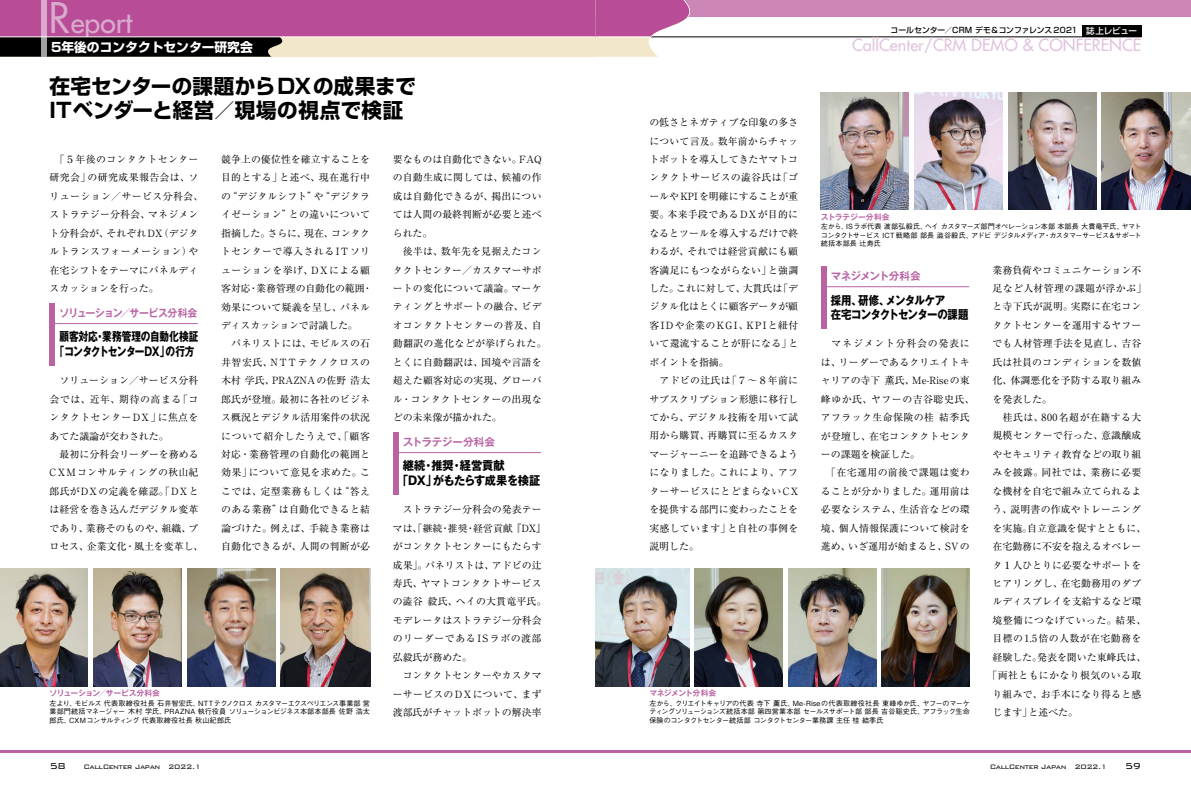
<style>
.page{position:relative;width:1191px;height:794px;background:#fff}
.page>*{position:absolute;margin:0;border:0;box-sizing:border-box;transform-origin:0 0}
.t1{font:28.3px "Futura";color:#d9aacd}
.t2{font:700 20.6px/24.1px "Shin Go Pro";letter-spacing:.01em;color:#000}
.t3{font:16.3px "Futura";color:#e1c4de}
.t4{font:700 12.8px "Shin Go Pro";color:#fff}
.t5{font:700 12px/14.9px "Gothic MB101 Pro";letter-spacing:-.03em;color:#000;text-align:center;scale:.8 1}
.t6{font:700 12px/14.9px "Gothic MB101 Pro";letter-spacing:-.06em;color:#000;scale:.86 1}
.t7{font:700 12px/14.9px "Gothic MB101 Pro";letter-spacing:-.03em;color:#000;scale:.93 1}
.t8{font:300 11.3px "Bank Gothic BT";color:#000}
.t9{font:700 10.6px "Gothic MB101 Pro De";letter-spacing:-.05em;color:#b963a3;scale:.93 1}
.t10{font:700 10.6px "Gothic MB101 Pro De";letter-spacing:-.02em;color:#b963a3}
.t11{font:700 10.6px "Gothic MB101 Pro De";letter-spacing:-.08em;color:#b963a3}
.t12{font:9.9px/18.4px "Ryumin Pro";letter-spacing:.015em;color:#000}
.t13{font:9.9px "Ryumin Pro";letter-spacing:.035em;color:#000}
.t14{font:9.9px "Ryumin Pro";letter-spacing:.045em;color:#000}
.t15{font:9.9px "Ryumin Pro";letter-spacing:.04em;color:#000}
.t16{font:9.9px "Ryumin Pro";letter-spacing:.05em;color:#000}
.t17{font:300 8.5px "Bank Gothic BT";letter-spacing:-.05em;color:#000}
.t18{font:500 7.8px "Shin Go Pro";letter-spacing:.01em;color:#000}
.t19{font:700 7.8px "Gothic MB101 Pro De";letter-spacing:-.035em;color:#b963a3}
.t20{font:700 7.8px "Gothic MB101 Pro De";letter-spacing:-.01em;color:#b963a3}
.t21{font:700 7.8px "Gothic MB101 Pro De";letter-spacing:-.065em;color:#b963a3}
.t22{font:500 7.1px/8.5px "Gothic BBB Pro";letter-spacing:-.035em;color:#000;text-align:justify}
.s1{font-size:41.1px}
.s2{font-size:8.5px;color:#fff}
</style>
<div class="page">
<hr style="left:0;top:750px;width:595px;height:2px;background:#b963a3">
<hr style="left:595px;top:750px;width:596px;height:2px;background:#b963a3">
<div style="left:0;top:0;width:595px;height:57px;background:#b84c97"></div>
<div style="left:0;top:37px;width:595px;height:20px;background:#f3e7c9"></div>
<svg style="left:0;top:37px;width:291px;height:20px;background:#151412"></svg>
<div style="left:41px;top:0;width:6px;height:37px;background:#d9aacd"></div>
<div style="left:41px;top:37px;width:6px;height:20px;background:#9fa0a0"></div>
<hr style="left:0;top:36px;width:595px;height:1px;background:#fff">
<hr style="left:595px;top:37px;width:546px;height:1px;background:#000">
<div style="left:595px;top:0;width:596px;height:17px;background:#cb86b7"></div>
<svg style="left:595px;top:0;width:133px;height:57px"></svg>
<hr style="left:595px;top:36px;width:56px;height:1px;background:#fff">
<div style="left:1081px;top:26px;width:60px;height:11px;background:#000"></div>
<hr style="left:398px;top:452px;width:143px;height:1px;background:#b963a3">
<div style="left:393px;top:432px;width:5px;height:63px;background:#b963a3"></div>
<hr style="left:55px;top:323px;width:143px;height:1px;background:#b963a3">
<div style="left:50px;top:303px;width:5px;height:63px;background:#b963a3"></div>
<hr style="left:826px;top:286px;width:143px;height:1px;background:#b963a3">
<div style="left:821px;top:266px;width:5px;height:63px;background:#b963a3"></div>
<img style="left:821px;top:92px;width:88px;height:118px">
<img style="left:914px;top:92px;width:88px;height:118px">
<img style="left:281px;top:568px;width:89px;height:118px">
<img style="left:595px;top:568px;width:94px;height:118px">
<img style="left:187px;top:568px;width:88px;height:118px">
<img style="left:694px;top:568px;width:88px;height:118px">
<img style="left:0;top:568px;width:88px;height:118px">
<img style="left:788px;top:568px;width:88px;height:118px">
<img style="left:94px;top:568px;width:87px;height:118px">
<img style="left:882px;top:568px;width:87px;height:118px">
<img style="left:1101px;top:92px;width:90px;height:118px">
<img style="left:1008px;top:92px;width:88px;height:118px">
<h1 class="t1" style="left:48px;top:4px;width:85px"><span class="s1">R</span>eport</h1>
<p class="t4" style="left:51px;top:37px;width:203px">5年後のコンタクトセンター研究会</p>
<h2 class="t2" style="left:50px;top:72px;width:368px">在宅センターの課題からDXの成果まで<br>ITベンダーと経営／現場の視点で検証</h2>
<p class="t12" style="left:50px;top:149px;width:155px">　「５年後のコンタクトセンター研究会」の研究成果報告会は、ソリューション／サービス分科会、ストラテジー分科会、マネジメント分科会が、それぞれDX（デジタルトランスフォーメーション）や在宅シフトをテーマにパネルディスカッションを行った。</p>
<p class="t9" style="left:60px;top:304px;width:150px">ソリューション／サービス分科会</p>
<p class="t5" style="left:55px;top:328px;width:181px">顧客対応・業務管理の自動化検証「コンタクトセンターDX」の行方</p>
<p class="t12" style="left:50px;top:371px;width:155px">　ソリューション／サービス分科会では、近年、期待の高まる「コンタクトセンターDX」に焦点をあてた議論が交わされた。<br>　最初に分科会リーダーを務める<br>CXMコンサルティングの秋山紀郎氏がDXの定義を確認。「DXとは経営を巻き込んだデジタル変革であり、業務そのものや、組織、プロセス、企業文化・風土を変革し、</p>
<p class="t12" style="left:221px;top:149px;width:153px">競争上の優位性を確立することを目的とする」と述べ、現在進行中の“デジタルシフト”や“デジタライゼーション”との違いについて指摘した。さらに、現在、コンタクトセンターで導入されるITソリューションを挙げ、DXによる顧客対応・業務管理の自動化の範囲・効果について疑義を呈し、パネルディスカッションで討議した。<br>　パネリストには、モビルスの石井智宏氏、NTTテクノクロスの木村 学氏、PRAZNAの佐野 浩太郎氏が登壇。最初に各社のビジネス概況とデジタル活用案件の状況について紹介したうえで、「顧客対応・業務管理の自動化の範囲と効果」について意見を求めた。ここでは、定型業務もしくは“答えのある業務”は自動化できると結論づけた。例えば、手続き業務は自動化できるが、人間の判断が必</p>
<p class="t19" style="left:50px;top:686px;width:112px">ソリューション／サービス分科会</p>
<p class="t22" style="left:50px;top:698px;width:322px">左より、モビルス 代表取締役社長 石井智宏氏、NTTテクノクロス カスタマーエクスペリエンス事業部 営業部門統括マネージャー 木村 学氏、PRAZNA 執行役員 ソリューションビジネス本部本部長 佐野 浩太郎氏、CXMコンサルティング 代表取締役社長 秋山紀郎氏</p>
<p class="t12" style="left:393px;top:149px;width:155px">要なものは自動化できない。FAQの自動生成に関しては、候補の作成は自動化できるが、掲出については人間の最終判断が必要と述べられた。<br>　後半は、数年先を見据えたコンタクトセンター／カスタマーサポートの変化について議論。マーケティングとサポートの融合、ビデオコンタクトセンターの普及、自動翻訳の進化などが挙げられた。とくに自動翻訳は、国境や言語を超えた顧客対応の実現、グローバル・コンタクトセンターの出現などの未来像が描かれた。</p>
<p class="t10" style="left:403px;top:433px;width:94px">ストラテジー分科会</p>
<p class="t7" style="left:397px;top:457px;width:156px;text-indent:6px">継続・推奨・経営貢献<br>「DX」がもたらす成果を検証</p>
<p class="t12" style="left:393px;top:500px;width:155px">　ストラテジー分科会の発表テーマは、「継続・推奨・経営貢献 『DX』がコンタクトセンターにもたらす成果」。パネリストは、アドビの辻寿氏、ヤマトコンタクトサービスの澁谷 毅氏、ヘイの大貫竜平氏。モデレータはストラテジー分科会のリーダーであるISラボの渡部弘毅氏が務めた。<br>　コンタクトセンターやカスタマーサービスのDXについて、まず渡部氏がチャットボットの解決率</p>
<p class="t18" style="left:890px;top:24px;width:248px">コールセンター／CRM デモ＆コンファレンス 2021 <span class="s2">誌上レビュー</span></p>
<h3 class="t3" style="left:852px;top:35px;width:291px">CallCenter/CRM DEMO &amp; CONFERENCE</h3>
<p class="t12" style="left:649px;top:113px;width:150px">の低さとネガティブな印象の多さについて言及。数年前からチャットボットを導入してきたヤマトコンタクトサービスの澁谷氏は「ゴールやKPIを明確にすることが重要。本来手段であるDXが目的になるとツールを導入するだけで終わるが、それでは経営貢献にも顧客満足にもつながらない」と強調した。これに対して、大貫氏は「デジタル化はとくに顧客データが顧客IDや企業のKGI、KPIと紐付いて還流することが肝になる」とポイントを指摘。<br>　アドビの辻氏は「７〜８年前にサブスクリプション形態に移行してから、デジタル技術を用いて試用から購買、再購買に至るカスタマージャーニーを追跡できるようになりました。これにより、アフターサービスにとどまらないCXを提供する部門に変わったことを実感しています」と自社の事例を説明した。</p>
<p class="t20" style="left:821px;top:210px;width:70px">ストラテジー分科会</p>
<p class="t22" style="left:821px;top:222px;width:322px">左から、ISラボ代表 渡部弘毅氏、ヘイ カスタマーズ部門オペレーション本部 本部長 大貫竜平氏、ヤマトコンタクトサービス ICT 戦略部 部長 澁谷毅氏、アドビ デジタルメディア・カスタマーサービス＆サポート統括本部長 辻寿氏</p>
<p class="t12" style="left:992px;top:260px;width:150px">業務負荷やコミュニケーション不</p>
<p class="t13" style="left:992px;top:280px;width:155px">足など人材管理の課題が浮かぶ」</p>
<p class="t12" style="left:992px;top:297px;width:150px">と寺下氏が説明。実際に在宅コン</p>
<p class="t12" style="left:992px;top:315px;width:150px">タクトセンターを運用するヤフー</p>
<p class="t12" style="left:992px;top:334px;width:150px">でも人材管理手法を見直し、吉谷</p>
<p class="t12" style="left:992px;top:352px;width:150px">氏は社員のコンディションを数値</p>
<p class="t12" style="left:992px;top:370px;width:150px">化、体調悪化を予防する取り組み</p>
<p class="t12" style="left:992px;top:389px;width:61px">を発表した。</p>
<p class="t14" style="left:992px;top:409px;width:150px">　桂氏は、800名超が在籍する大</p>
<p class="t12" style="left:992px;top:426px;width:150px">規模センターで行った、意識醸成</p>
<p class="t12" style="left:992px;top:444px;width:150px">やセキュリティ教育などの取り組</p>
<p class="t12" style="left:992px;top:463px;width:150px">みを披露。同社では、業務に必要</p>
<p class="t12" style="left:992px;top:481px;width:150px">な機材を自宅で組み立てられるよ</p>
<p class="t12" style="left:992px;top:499px;width:150px">う、説明書の作成やトレーニング</p>
<p class="t12" style="left:992px;top:518px;width:155px">を実施。自立意識を促すとともに、</p>
<p class="t12" style="left:992px;top:536px;width:150px">在宅勤務に不安を抱えるオペレー</p>
<p class="t12" style="left:992px;top:555px;width:150px">タ１人ひとりに必要なサポートを</p>
<p class="t12" style="left:992px;top:573px;width:150px">ヒアリングし、在宅勤務用のダブ</p>
<p class="t12" style="left:992px;top:592px;width:150px">ルディスプレイを支給するなど環</p>
<p class="t16" style="left:992px;top:612px;width:155px">境整備につなげていった。結果、</p>
<p class="t15" style="left:992px;top:631px;width:150px">目標の1.5倍の人数が在宅勤務を</p>
<p class="t12" style="left:992px;top:647px;width:155px">経験した。発表を聞いた東峰氏は、</p>
<p class="t13" style="left:987px;top:667px;width:155px">「両社ともにかなり根気のいる取</p>
<p class="t12" style="left:992px;top:684px;width:150px">り組みで、お手本になり得ると感</p>
<p class="t12" style="left:992px;top:702px;width:87px">じます」と述べた。</p>
<p class="t11" style="left:831px;top:267px;width:91px">マネジメント分科会</p>
<p class="t6" style="left:831px;top:291px;width:162px">採用、研修、メンタルケア<br>在宅コンタクトセンターの課題</p>
<p class="t12" style="left:821px;top:334px;width:155px">　マネジメント分科会の発表には、リーダーであるクリエイトキャリアの寺下 薫氏、Me-Riseの東峰ゆか氏、ヤフーの吉谷聡史氏、アフラック生命保険の桂 結季氏が登壇し、在宅コンタクトセンターの課題を検証した。<br>　「在宅運用の前後で課題は変わることが分かりました。運用前は必要なシステム、生活音などの環境、個人情報保護について検討を進め、いざ運用が始まると、SVの</p>
<p class="t21" style="left:649px;top:686px;width:68px">マネジメント分科会</p>
<p class="t22" style="left:649px;top:698px;width:322px">左から、クリエイトキャリアの代表 寺下 薫氏、Me-Riseの代表取締役社長 東峰ゆか氏、ヤフーのマーケティングソリューションズ統括本部 第四営業本部 セールスサポート部 部長 吉谷聡史氏、アフラック生命保険のコンタクトセンター統括部 コンタクトセンター業務課 主任 桂 結季氏</p>
<p class="t8" style="left:50px;top:759px;width:18px">58</p>
<p class="t17" style="left:84px;top:762px;width:119px">CallCenter Japan 2022.1</p>
<p class="t17" style="left:989px;top:762px;width:119px">CallCenter Japan 2022.1</p>
<p class="t8" style="left:1125px;top:759px;width:18px">59</p>
</div>
